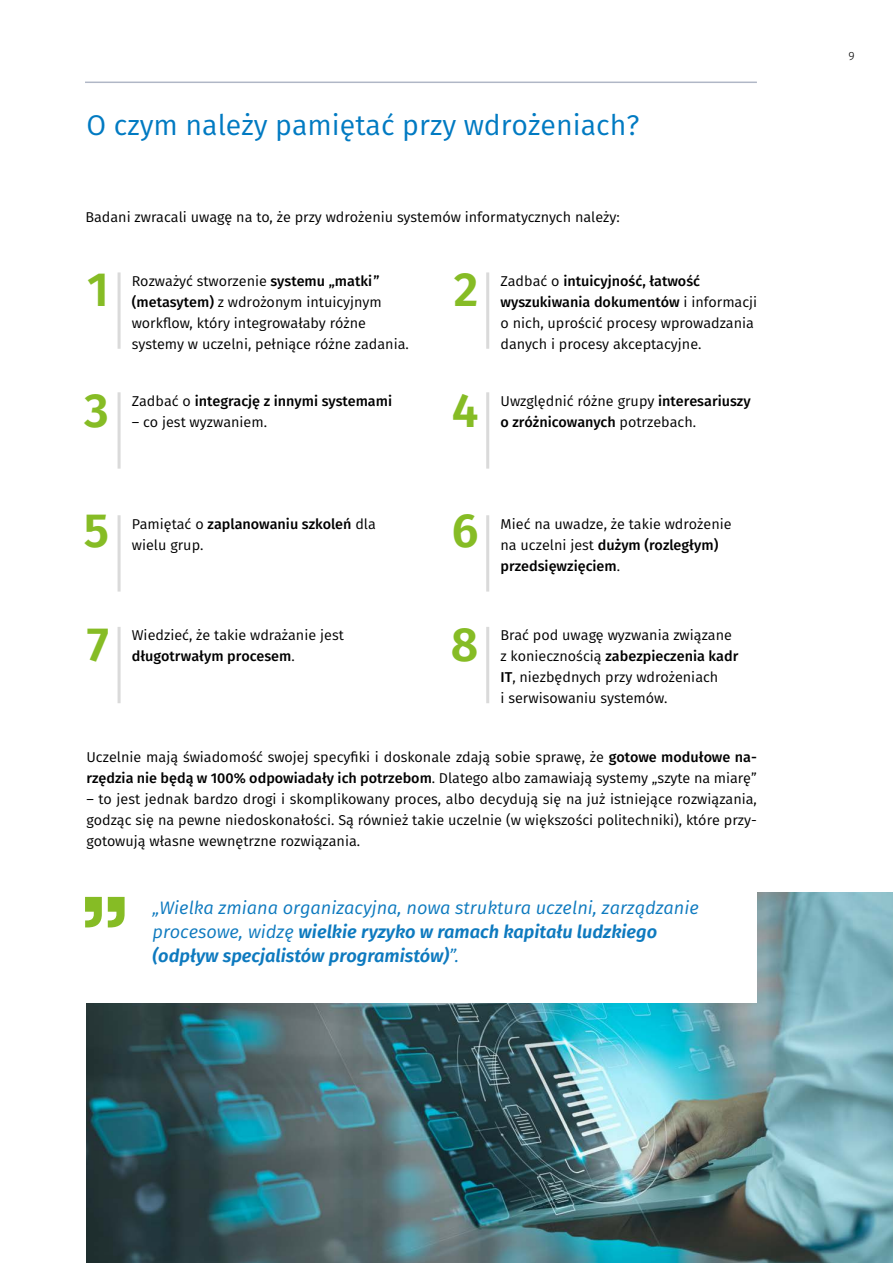
<style>
.page{position:relative;width:893px;height:1263px;background:#fff}
.page>*{position:absolute;margin:0;border:0;box-sizing:border-box;transform-origin:0 0}
.t1{font:600 48px "Fira Sans";color:#86bc25}
.t2{font:28.5px "Fira Sans";color:#007ac2}
.t3{font:italic 18px/24px "Fira Sans";color:#0e7abf}
.t4{font:14.25px/21px "Fira Sans";color:#000}
.t5{font:500 14.25px "Fira Sans";color:#000}
.t6{font:300 12px "Fira Sans";color:#000}
.s1{font-weight:500}
.s2{font-weight:400}
.s3{font-weight:600}
</style>
<div class="page">
<hr style="left:85px;top:82px;width:672px;height:1px;background:#b0b7c6">
<img style="left:86px;top:893px;width:807px;height:370px">
<div style="left:71px;top:876px;width:686px;height:126px;background:#fff"></div>
<hr style="left:118px;top:392px;width:3px;height:77px;background:#dadada">
<hr style="left:486px;top:392px;width:3px;height:77px;background:#dadada">
<hr style="left:118px;top:627px;width:3px;height:76px;background:#dadada">
<hr style="left:486px;top:627px;width:3px;height:76px;background:#dadada">
<hr style="left:118px;top:272px;width:3px;height:77px;background:#dadada">
<hr style="left:486px;top:272px;width:3px;height:77px;background:#dadada">
<hr style="left:118px;top:515px;width:3px;height:77px;background:#dadada">
<hr style="left:486px;top:515px;width:3px;height:77px;background:#dadada">
<svg style="left:85px;top:897px;width:40px;height:30px"></svg>
<h2 class="t2" style="left:86px;top:103px;width:554px">O czym należy pamiętać przy wdrożeniach?</h2>
<p class="t4" style="left:85px;top:206px;width:536px">Badani zwracali uwagę na to, że przy wdrożeniu systemów informatycznych należy:</p>
<h1 class="t1" style="left:87px;top:249px;width:23px">1</h1>
<h1 class="t1" style="left:454px;top:249px;width:26px">2</h1>
<p class="t4" style="left:132px;top:270px;width:279px">Rozważyć stworzenie <span class="s1">systemu „matki” (metasytem)</span> z wdrożonym intuicyjnym workflow, który integrowałaby różne systemy w uczelni, pełniące różne zadania.</p>
<p class="t4" style="left:500px;top:270px;width:258px">Zadbać o <span class="s1">intuicyjność, łatwość wyszukiwania dokumentów</span> i informacji o nich, uprościć procesy wprowadzania danych i procesy akceptacyjne.</p>
<p class="t5" style="left:132px;top:389px;width:262px"><span class="s2">Zadbać o</span> integrację z innymi systemami</p>
<p class="t4" style="left:132px;top:411px;width:137px">– co jest wyzwaniem.</p>
<h1 class="t1" style="left:84px;top:371px;width:26px">3</h1>
<h1 class="t1" style="left:452px;top:371px;width:28px">4</h1>
<p class="t4" style="left:500px;top:390px;width:252px">Uwzględnić różne grupy <span class="s1">interesariuszy</span></p>
<p class="t5" style="left:500px;top:410px;width:197px">o zróżnicowanych <span class="s2">potrzebach.</span></p>
<h1 class="t1" style="left:84px;top:491px;width:27px">5</h1>
<h1 class="t1" style="left:452px;top:491px;width:28px">6</h1>
<p class="t4" style="left:132px;top:513px;width:246px">Pamiętać o <span class="s1">zaplanowaniu szkoleń</span> dla wielu grup.</p>
<p class="t4" style="left:500px;top:513px;width:233px">Mieć na uwadze, że takie wdrożenie na uczelni jest <span class="s1">dużym (rozległym) przedsięwzięciem</span>.</p>
<h1 class="t1" style="left:87px;top:604px;width:24px">7</h1>
<h1 class="t1" style="left:451px;top:604px;width:29px">8</h1>
<p class="t4" style="left:132px;top:624px;width:214px">Wiedzieć, że takie wdrażanie jest <span class="s1">długotrwałym procesem</span>.</p>
<p class="t4" style="left:500px;top:624px;width:239px">Brać pod uwagę wyzwania związane z koniecznością <span class="s1">zabezpieczenia kadr<br>IT</span>, niezbędnych przy wdrożeniach<br>i serwisowaniu systemów.</p>
<p class="t4" style="left:86px;top:746px;width:672px">Uczelnie mają świadomość swojej specyfiki i doskonale zdają sobie sprawę, że <span class="s1">gotowe modułowe na&shy;rzędzia nie będą w 100% odpowiadały ich potrzebom</span>. Dlatego albo zamawiają systemy „szyte na miarę”</p>
<p class="t4" style="left:86px;top:788px;width:672px;text-align:justify">– to jest jednak bardzo drogi i skomplikowany proces, albo decydują się na już istniejące rozwiązania, godząc się na pewne niedoskonałości. Są również takie uczelnie (w większości politechniki), które przy&shy;gotowują własne wewnętrzne rozwiązania.</p>
<p class="t3" style="left:153px;top:895px;width:548px">„Wielka zmiana organizacyjna, nowa struktura uczelni, zarządzanie procesowe, widzę <span class="s3">wielkie ryzyko w ramach kapitału ludzkiego (odpływ specjalistów programistów)</span>”.</p>
<p class="t6" style="left:848px;top:47px;width:8px">9</p>
</div>
